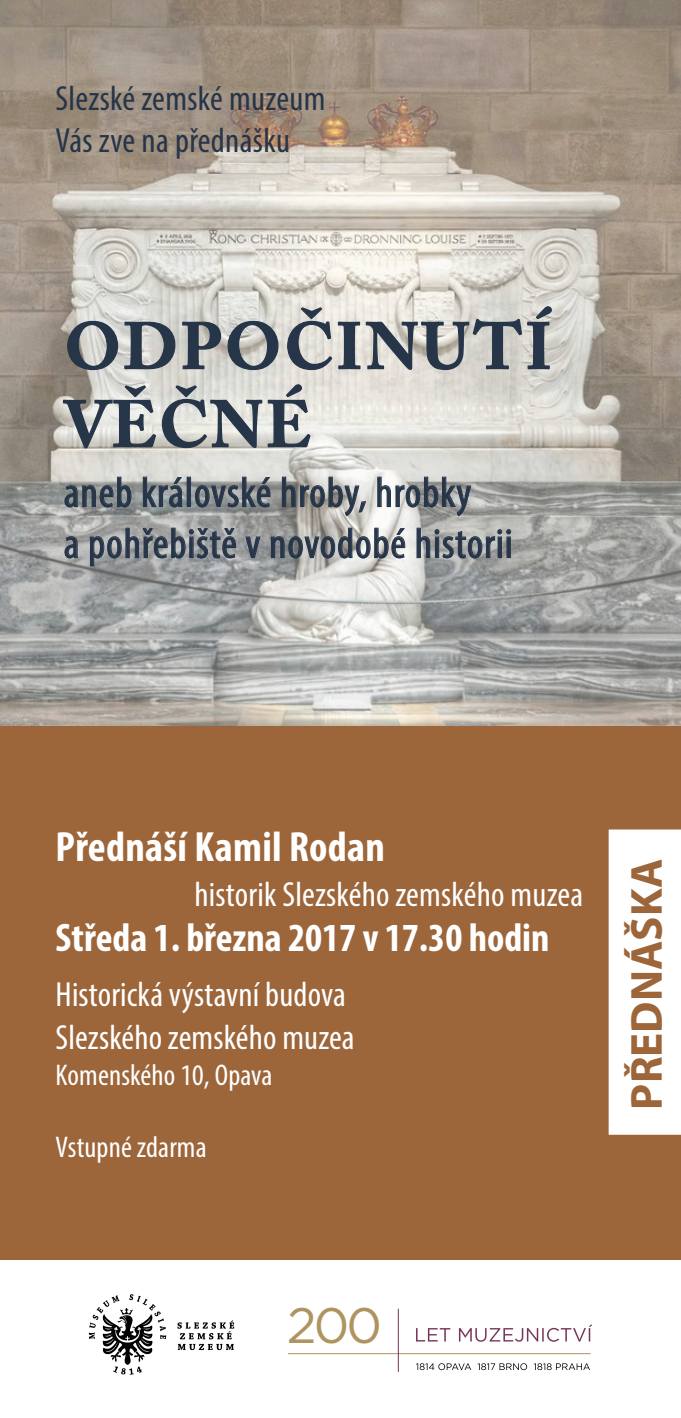
<style>
.page{position:relative;width:681px;height:1418px;background:#fff}
.page>*{position:absolute;margin:0;border:0;box-sizing:border-box;transform-origin:0 0}
.t1{font:700 65px/78px "Adobe Caslon Pro";letter-spacing:.04em;color:#273549}
.t2{font:49.75px "Gotham";color:#af945f}
.t3{font:700 45px "Myriad Pro";color:#9c653a}
.t4{font:condensed 42.5px/51px "Myriad Pro";letter-spacing:.025em;color:#273549}
.t5{font:700 condensed 42.5px "Myriad Pro";letter-spacing:.005em;color:#fff}
.t6{font:700 condensed 40px "Myriad Pro";color:#fff}
.t7{font:condensed 35px/42px "Myriad Pro";letter-spacing:.005em;color:#fff}
.t8{font:condensed 35px/42px "Myriad Pro";letter-spacing:.01em;color:#273549}
.t9{font:condensed 30px "Myriad Pro";letter-spacing:.005em;color:#fff}
</style>
<div class="page">
<img style="left:0;top:0;width:680px;height:726px">
<div style="left:0;top:726px;width:680px;height:534px;background:#9c653a"></div>
<svg style="left:416px;top:1324px;width:176px;height:17px"></svg>
<svg style="left:416px;top:1363px;width:173px;height:6px"></svg>
<hr style="left:288px;top:1353px;width:302px;height:1px;background:#af945f">
<hr style="left:398px;top:1308px;width:1px;height:63px;background:#763459">
<svg style="left:89px;top:1294px;width:77px;height:80px"></svg>
<svg style="left:177px;top:1320px;width:57px;height:29px"></svg>
<div style="left:609px;top:830px;width:70px;height:303px;background:#fff"></div>
<div style="left:608px;top:829px;width:72px;height:305px;border:2px solid #fff"></div>
<svg style="left:66px;top:320px;width:213px;height:51px;background:#babbb8"></svg>
<svg style="left:286px;top:305px;width:266px;height:66px;background:#cac9c5"></svg>
<svg style="left:62px;top:383px;width:249px;height:73px;background:#c9c9c6"></svg>
<svg style="left:65px;top:477px;width:66px;height:30px;background:#878b8e"></svg>
<svg style="left:143px;top:477px;width:39px;height:30px"></svg>
<div style="left:187px;top:477px;width:3px;height:29px;border:1px solid #273549"></div>
<svg style="left:195px;top:477px;width:75px;height:30px;background:#898d91"></svg>
<svg style="left:282px;top:477px;width:83px;height:39px;background:#9d9d9b"></svg>
<svg style="left:377px;top:477px;width:93px;height:39px;background:#a5a8a9"></svg>
<svg style="left:65px;top:536px;width:13px;height:22px"></svg>
<svg style="left:90px;top:528px;width:146px;height:38px;background:#8e9295"></svg>
<svg style="left:246px;top:536px;width:14px;height:22px"></svg>
<svg style="left:271px;top:528px;width:134px;height:30px;background:#9d9fa0"></svg>
<svg style="left:416px;top:528px;width:94px;height:30px;background:#969a9c"></svg>
<p class="t8" style="left:56px;top:77px;width:271px">Slezské zemské muzeum<br>Vás zve na přednášku</p>
<h1 class="t1" style="left:64px;top:307px;width:489px">ODPOČINUTÍ<br>VĚČNÉ</h1>
<p class="t4" style="left:64px;top:466px;width:450px">aneb královské hroby, hrobky<br>a pohřebiště v novodobé historii</p>
<p class="t5" style="left:56px;top:820px;width:330px">Přednáší Kamil Rodan</p>
<p class="t7" style="left:194px;top:873px;width:390px">historik Slezského zemského muzea</p>
<p class="t6" style="left:56px;top:913px;width:495px">Středa 1. března 2017 v 17.30 hodin</p>
<p class="t7" style="left:56px;top:973px;width:300px">Historická výstavní budova<br>Slezského zemského muzea</p>
<p class="t9" style="left:56px;top:1056px;width:218px">Komenského 10, Opava</p>
<p class="t9" style="left:56px;top:1128px;width:152px">Vstupné zdarma</p>
<p class="t3" style="left:617px;top:1109px;width:252px;rotate:-90deg">PŘEDNÁŠKA</p>
<h2 class="t2" style="left:287px;top:1293px;width:96px">200</h2>
</div>
